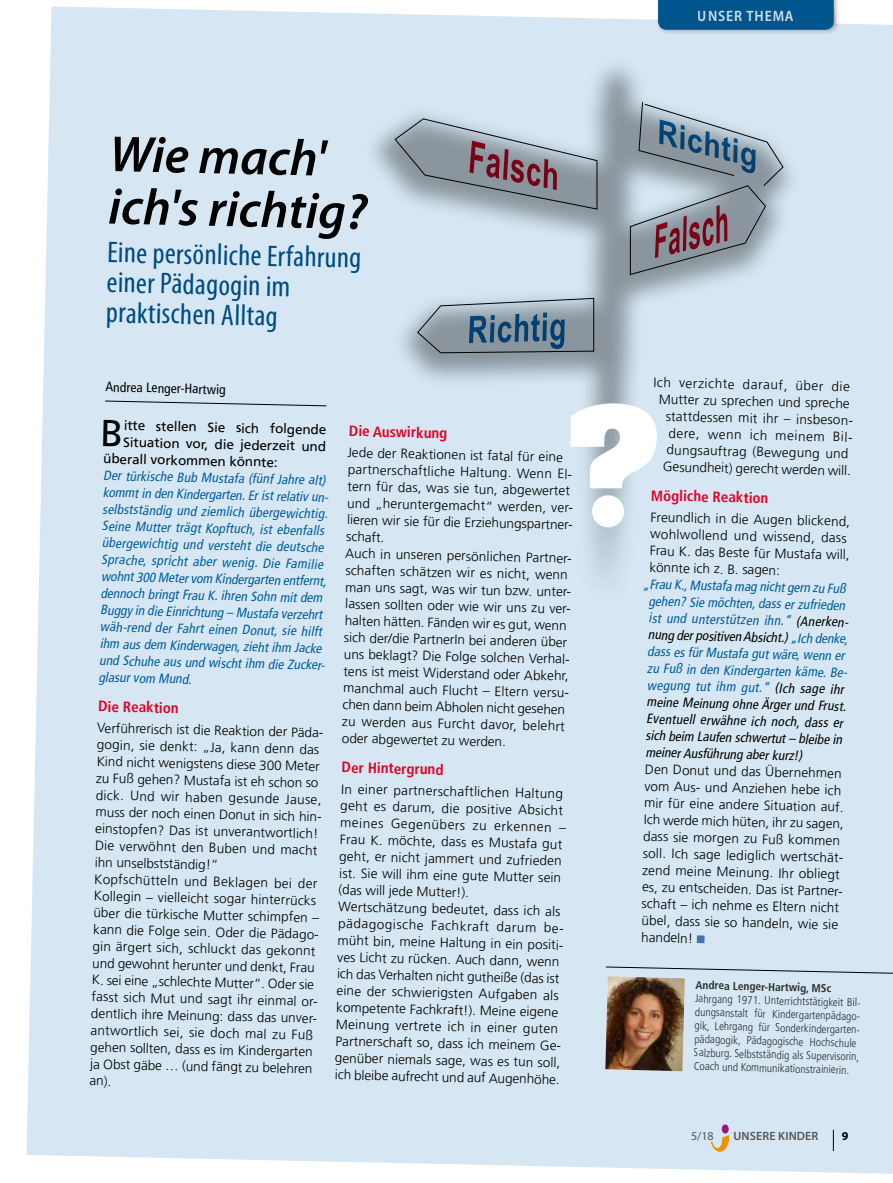
<style>
.page{position:relative;width:893px;height:1183px;background:#fff}
.page>*{position:absolute;margin:0;border:0;box-sizing:border-box;transform-origin:0 0}
.t1{font:italic 600 51px/52.5px "Myriad Pro";color:#000}
.t2{font:condensed 30px/29.8px "Myriad Pro";color:#004c80}
.t3{font:700 condensed 15px "Frutiger LT Std";color:#dc0526}
.t4{font:600 semi-condensed 15px "Myriad Pro";letter-spacing:.06em;color:#fff}
.t5{font:300 13.5px/16.8px "Frutiger LT Std";color:#000}
.t6{font:italic condensed 13.5px/16.8px "Frutiger LT Std";color:#005d9b}
.t7{font:13.5px "Frutiger LT Std";color:#000}
.t8{font:condensed 13.5px "Frutiger LT Std";color:#000}
.t9{font:600 12px "Myriad Pro";letter-spacing:.01em;color:#555}
.t10{font:12px "Myriad Pro";color:#555}
.t11{font:700 12px "Myriad Pro";color:#000}
.t12{font:300 condensed 11.4px/13.5px "Frutiger LT Std";color:#000}
.t13{font:700 condensed 11.4px "Frutiger LT Std";color:#000}
.s1{color:#000}
</style>
<div class="page">
<div style="left:27px;top:6px;width:866px;height:1167px;background:#d6e7f3"></div>
<div style="left:655px;top:0;width:185px;height:35px;background:#000;opacity:.25"></div>
<svg style="left:652px;top:0;width:188px;height:30px;background:#115f92"></svg>
<svg style="left:105px;top:400px;width:222px;height:6px"></svg>
<div style="left:362px;top:55px;width:440px;height:554px;background:#000;opacity:.36"></div>
<div style="left:697px;top:935px;width:8px;height:7px;background:#4277ae"></div>
<svg style="left:395px;top:118px;width:202px;height:91px;background:#9ea3ad"></svg>
<svg style="left:417px;top:298px;width:177px;height:55px;background:#8294a2"></svg>
<svg style="left:630px;top:101px;width:153px;height:174px;background:#9aa4af"></svg>
<svg style="left:605px;top:966px;width:288px;height:104px;background:#bbc0c3"></svg>
<svg style="left:833px;top:1129px;width:1px;height:21px"></svg>
<div style="left:722px;top:1124px;width:7px;height:9px;background:#941880;border-radius:50%"></div>
<svg style="left:711px;top:1134px;width:18px;height:17px"></svg>
<svg style="left:570px;top:403px;width:87px;height:124px"></svg>
<svg style="left:103px;top:420px;width:18px;height:26px"></svg>
<h1 class="t1" style="left:110px;top:129px;width:260px;rotate:1deg">Wie mach' ich's richtig?</h1>
<h2 class="t2" style="left:107px;top:238px;width:256px;rotate:1deg">Eine persönliche Erfahrung einer Pädagogin im praktischen Alltag</h2>
<p class="t4" style="left:698px;top:8px;width:97px">UNSER THEMA</p>
<p class="t8" style="left:106px;top:379px;width:122px;rotate:1deg">Andrea Lenger-Hartwig</p>
<p class="t5" style="left:654px;top:374px;width:198px;rotate:1deg">Ich verzichte darauf, über die</p>
<p class="t5" style="left:659px;top:391px;width:192px;rotate:1deg">Mutter zu sprechen und spreche</p>
<p class="t5" style="left:666px;top:408px;width:191px;rotate:1deg">stattdessen mit ihr – insbeson-</p>
<p class="t5" style="left:669px;top:425px;width:188px;rotate:1deg">dere, wenn ich meinem Bil-</p>
<p class="t5" style="left:667px;top:442px;width:184px;rotate:1deg">dungsauftrag (Bewegung und</p>
<p class="t5" style="left:663px;top:458px;width:190px;rotate:1deg">Gesundheit) gerecht werden will.</p>
<p class="t3" style="left:651px;top:486px;width:119px;rotate:1deg">Mögliche Reaktion</p>
<p class="t5" style="left:650px;top:509px;width:201px;rotate:1deg">Freundlich in die Augen blickend, wohlwollend und wissend, dass<br>Frau K. das Beste für Mustafa will, könnte ich z. B. sagen:</p>
<p class="t6" style="left:648px;top:576px;width:205px;text-indent:-5px;rotate:1deg">„Frau K., Mustafa mag nicht gern zu Fuß gehen? Sie möchten, dass er zufrieden ist und unterstützen ihn.“ <span class="s1">(Anerken&shy;nung der positiven Absicht.)</span> „Ich denke, dass es für Mustafa gut wäre, wenn er zu Fuß in den Kindergarten käme. Be&shy;wegung tut ihm gut.“ <span class="s1">(Ich sage ihr meine Meinung ohne Ärger und Frust.<br>Eventuell erwähne ich noch, dass er sich beim Laufen schwertut – bleibe in meiner Ausführung aber kurz!)</span></p>
<p class="t5" style="left:644px;top:761px;width:205px;rotate:1deg">Den Donut und das Übernehmen vom Aus- und Anziehen hebe ich mir für eine andere Situation auf.<br>Ich werde mich hüten, ihr zu sagen, dass sie morgen zu Fuß kommen soll. Ich sage lediglich wertschät&shy;zend meine Meinung. Ihr obliegt es, zu entscheiden. Das ist Partner&shy;schaft – ich nehme es Eltern nicht übel, dass sie so handeln, wie sie handeln!</p>
<p class="t13" style="left:696px;top:978px;width:137px;rotate:1deg">Andrea Lenger-Hartwig, MSc</p>
<p class="t12" style="left:695px;top:992px;width:170px;rotate:1deg">Jahrgang 1971. Unterrichtstätigkeit Bil&shy;dungsanstalt für Kindergartenpädago&shy;gik, Lehrgang für Sonderkindergarten&shy;pädagogik, Pädagogische Hochschule Salzburg. Selbstständig als Supervisorin, Coach und Kommunikationstrainierin.</p>
<p class="t7" style="left:124px;top:417px;width:204px;rotate:1deg">itte stellen Sie sich folgende</p>
<p class="t7" style="left:123px;top:434px;width:204px;rotate:1deg">Situation vor, die jederzeit und</p>
<p class="t7" style="left:103px;top:451px;width:176px;rotate:1deg">überall vorkommen könnte:</p>
<p class="t6" style="left:102px;top:467px;width:231px;rotate:1deg">Der türkische Bub Mustafa (fünf Jahre alt) kommt in den Kindergarten. Er ist relativ un&shy;selbstständig und ziemlich übergewichtig.<br>Seine Mutter trägt Kopftuch, ist ebenfalls übergewichtig und versteht die deutsche Sprache, spricht aber wenig. Die Familie wohnt 300 Meter vom Kindergarten entfernt, dennoch bringt Frau K. ihren Sohn mit dem Buggy in die Einrichtung – Mustafa verzehrt wäh-rend der Fahrt einen Donut, sie hilft ihm aus dem Kinderwagen, zieht ihm Jacke und Schuhe aus und wischt ihm die Zucker&shy;glasur vom Mund.</p>
<p class="t3" style="left:98px;top:697px;width:82px;rotate:1deg">Die Reaktion</p>
<p class="t5" style="left:96px;top:719px;width:232px;rotate:1deg">Verführerisch ist die Reaktion der Päda&shy;gogin, sie denkt: „Ja, kann denn das Kind nicht wenigstens diese 300 Meter zu Fuß gehen? Mustafa ist eh schon so dick. Und wir haben gesunde Jause, muss der noch einen Donut in sich hin&shy;einstopfen? Das ist unverantwortlich!<br>Die verwöhnt den Buben und macht ihn unselbstständig!“<br>Kopfschütteln und Beklagen bei der Kollegin – vielleicht sogar hinterrücks über die türkische Mutter schimpfen – kann die Folge sein. Oder die Pädago&shy;gin ärgert sich, schluckt das gekonnt und gewohnt herunter und denkt, Frau K. sei eine „schlechte Mutter“. Oder sie fasst sich Mut und sagt ihr einmal or&shy;dentlich ihre Meinung: dass das unver&shy;antwortlich sei, sie doch mal zu Fuß gehen sollten, dass es im Kindergarten ja Obst gäbe … (und fängt zu belehren an).</p>
<p class="t3" style="left:349px;top:422px;width:100px;rotate:1deg">Die Auswirkung</p>
<p class="t5" style="left:347px;top:444px;width:231px;rotate:1deg">Jede der Reaktionen ist fatal für eine partnerschaftliche Haltung. Wenn El&shy;tern für das, was sie tun, abgewertet und „heruntergemacht“ werden, ver&shy;lieren wir sie für die Erziehungspartner&shy;schaft.<br>Auch in unseren persönlichen Partner&shy;schaften schätzen wir es nicht, wenn man uns sagt, was wir tun bzw. unter&shy;lassen sollten oder wie wir uns zu ver&shy;halten hätten. Fänden wir es gut, wenn sich der/die PartnerIn bei anderen über uns beklagt? Die Folge solchen Verhal&shy;tens ist meist Widerstand oder Abkehr, manchmal auch Flucht – Eltern versu&shy;chen dann beim Abholen nicht gesehen zu werden aus Furcht davor, belehrt oder abgewertet zu werden.</p>
<p class="t3" style="left:342px;top:758px;width:103px;rotate:1deg">Der Hintergrund</p>
<p class="t5" style="left:340px;top:780px;width:230px;rotate:1deg">In einer partnerschaftlichen Haltung geht es darum, die positive Absicht meines Gegenübers zu erkennen – Frau K. möchte, dass es Mustafa gut geht, er nicht jammert und zufrieden ist. Sie will ihm eine gute Mutter sein (das will jede Mutter!).<br>Wertschätzung bedeutet, dass ich als pädagogische Fachkraft darum be&shy;müht bin, meine Haltung in ein positi&shy;ves Licht zu rücken. Auch dann, wenn ich das Verhalten nicht gutheiße (das ist eine der schwierigsten Aufgaben als kompetente Fachkraft!). Meine eigene Meinung vertrete ich in einer guten Partnerschaft so, dass ich meinem Ge&shy;genüber niemals sage, was es tun soll, ich bleibe aufrecht und auf Augenhöhe.</p>
<p class="t10" style="left:691px;top:1128px;width:24px">5/18</p>
<p class="t9" style="left:733px;top:1128px;width:86px">UNSERE KINDER</p>
<p class="t11" style="left:842px;top:1128px;width:8px">9</p>
</div>
